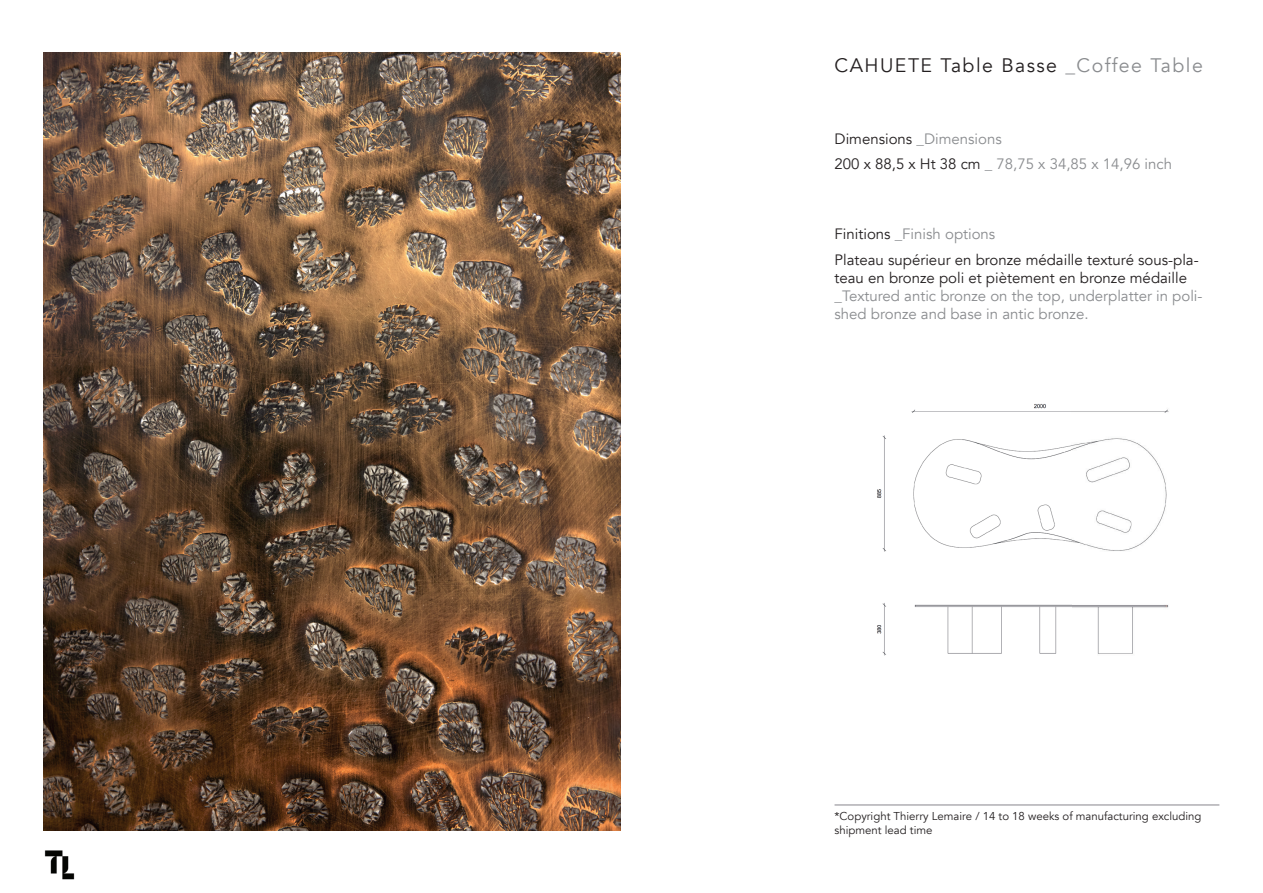
<style>
.page{position:relative;width:1263px;height:893px;background:#fff}
.page>*{position:absolute;margin:0;border:0;box-sizing:border-box;transform-origin:0 0}
.t1{font:19.5px "Avenir";letter-spacing:.075em;color:#231f20}
.t2{font:15px/25.5px "Avenir";color:#8a8c8f}
.t3{font:15px/18px "Avenir";color:#231f20}
.t4{font:11.4px/13.6px "Avenir";color:#231f20}
.s1{color:#8a8c8f}
.s2{color:#231f20}
</style>
<div class="page">
<img style="left:44px;top:850px;width:31px;height:30px">
<hr style="left:834px;top:805px;width:385px;height:1px;background:#87868d">
<img style="left:44px;top:52px;width:577px;height:778px">
<img style="left:877px;top:404px;width:292px;height:252px">
<h1 class="t1" style="left:834px;top:53px;width:370px">CAHUETE Table Basse <span class="s1">_Coffee Table</span></h1>
<p class="t2" style="left:834px;top:126px;width:339px"><span class="s2">Dimensions</span> _Dimensions<br><span class="s2">200 x 88,5 x Ht 38 cm</span> _ 78,75 x 34,85 x 14,96 inch</p>
<p class="t2" style="left:834px;top:222px;width:162px"><span class="s2">Finitions</span> _Finish options</p>
<p class="t3" style="left:834px;top:251px;width:366px">Plateau supérieur en bronze médaille texturé sous-pla&shy;teau en bronze poli et piètement en bronze médaille</p>
<p class="t2" style="left:834px;top:287px;width:369px;line-height:18px">_Textured antic bronze on the top, underplatter in poli&shy;shed bronze and base in antic bronze.</p>
<p class="t4" style="left:834px;top:810px;width:368px">*Copyright Thierry Lemaire / 14 to 18 weeks of manufacturing excluding shipment lead time</p>
</div>
